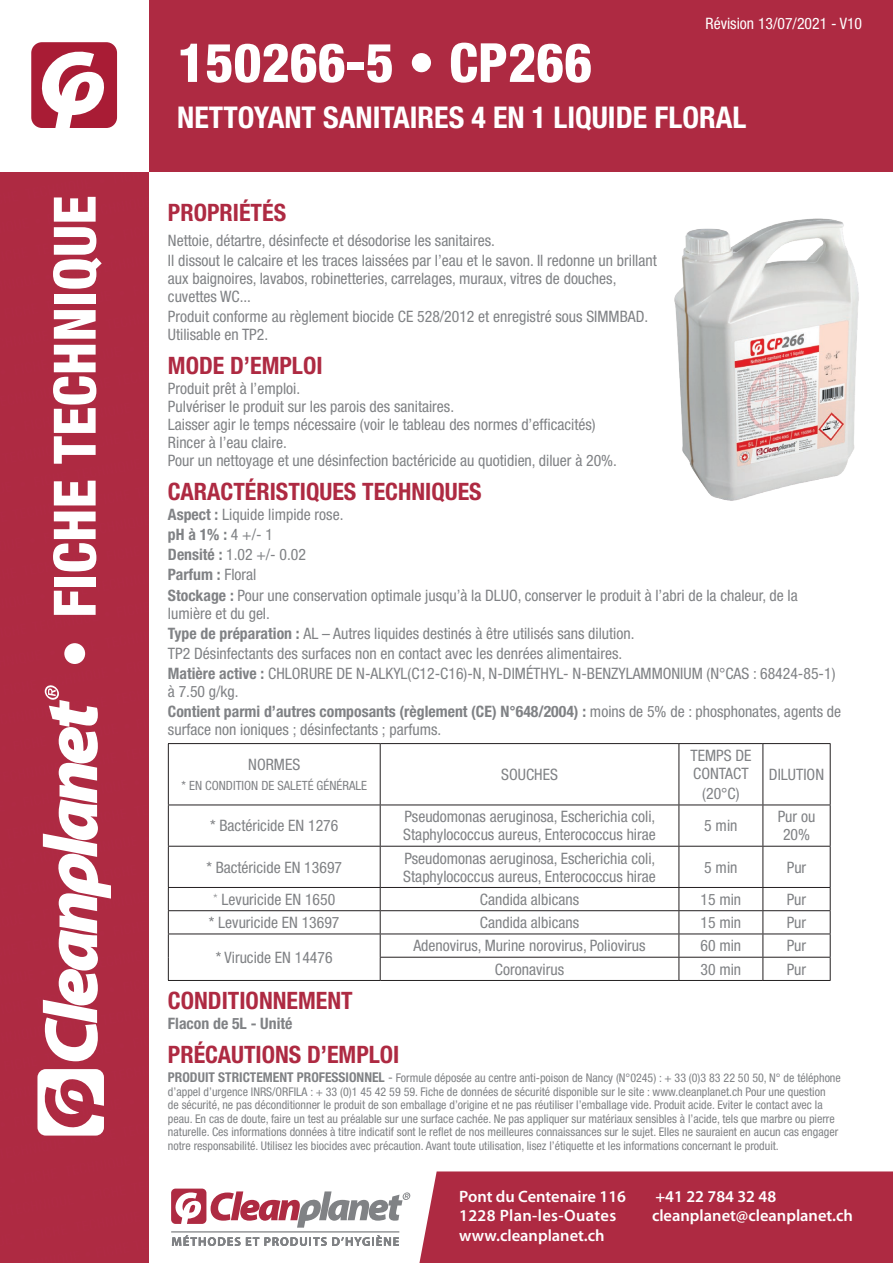
<style>
.page{position:relative;width:893px;height:1263px;background:#fff}
.page>*{position:absolute;margin:0;border:0;box-sizing:border-box;transform-origin:0 0}
.t1{font:800 condensed 58.5px "Helvetica Neue LT Std";color:#fff}
.t2{font:800 condensed 54px "Helvetica Neue LT Std";color:#fff}
.t3{font:700 condensed 30px "Helvetica Neue LT Std";color:#fff}
.t4{font:700 condensed 24px "Helvetica Neue LT Std";color:#ae2a42}
.t5{font:600 16.5px/19.5px "Myriad Pro";color:#fff}
.t6{font:condensed 15.75px/18px "Helvetica Neue LT Std";color:#808285}
.t7{font:700 condensed 15.75px/20.1px "Helvetica Neue LT Std";color:#808285}
.t8{font:condensed 15.75px "Helvetica Neue LT Std";color:#fff}
.t9{font:condensed 12.75px "Helvetica Neue LT Std";color:#808285}
.t10{font:condensed 12px/13.5px "Helvetica Neue LT Std";color:#808285}
.s1{font-weight:700}
.s2{font-weight:400}
.s3{font-weight:100}
.s4{font-weight:700;font-size:13.5px}
.s5{font-size:13.5px}
</style>
<div class="page">
<div style="left:419px;top:1171px;width:474px;height:92px;background:#ae2a42"></div>
<div style="left:149px;top:0;width:744px;height:172px;background:#ae2a42"></div>
<svg style="left:0;top:172px;width:149px;height:1091px;background:#b43c52"></svg>
<svg style="left:31px;top:42px;width:86px;height:86px"></svg>
<svg style="left:171px;top:1188px;width:240px;height:39px"></svg>
<svg style="left:172px;top:1235px;width:227px;height:11px"></svg>
<hr style="left:171px;top:1231px;width:228px;height:1px;background:#808285">
<img style="left:674px;top:218px;width:185px;height:283px">
<hr style="left:168px;top:743px;width:212px;height:1px;background:#231f20">
<hr style="left:168px;top:744px;width:1px;height:60px;background:#231f20">
<hr style="left:380px;top:743px;width:299px;height:1px;background:#231f20">
<hr style="left:380px;top:744px;width:1px;height:60px;background:#231f20">
<hr style="left:679px;top:743px;width:84px;height:1px;background:#231f20">
<hr style="left:679px;top:744px;width:1px;height:60px;background:#231f20">
<hr style="left:763px;top:743px;width:68px;height:1px;background:#231f20">
<hr style="left:762px;top:744px;width:1px;height:60px;background:#231f20">
<hr style="left:830px;top:744px;width:1px;height:60px;background:#231f20">
<hr style="left:168px;top:804px;width:212px;height:1px;background:#231f20">
<hr style="left:168px;top:805px;width:1px;height:41px;background:#231f20">
<hr style="left:380px;top:804px;width:299px;height:1px;background:#231f20">
<hr style="left:380px;top:805px;width:1px;height:41px;background:#231f20">
<hr style="left:679px;top:804px;width:84px;height:1px;background:#231f20">
<hr style="left:679px;top:805px;width:1px;height:41px;background:#231f20">
<hr style="left:763px;top:804px;width:68px;height:1px;background:#231f20">
<hr style="left:762px;top:805px;width:1px;height:41px;background:#231f20">
<hr style="left:830px;top:805px;width:1px;height:41px;background:#231f20">
<hr style="left:168px;top:846px;width:212px;height:1px;background:#231f20">
<hr style="left:168px;top:846px;width:1px;height:41px;background:#231f20">
<hr style="left:380px;top:846px;width:299px;height:1px;background:#231f20">
<hr style="left:380px;top:846px;width:1px;height:41px;background:#231f20">
<hr style="left:679px;top:846px;width:84px;height:1px;background:#231f20">
<hr style="left:679px;top:846px;width:1px;height:41px;background:#231f20">
<hr style="left:763px;top:846px;width:68px;height:1px;background:#231f20">
<hr style="left:762px;top:846px;width:1px;height:41px;background:#231f20">
<hr style="left:830px;top:846px;width:1px;height:41px;background:#231f20">
<hr style="left:168px;top:887px;width:212px;height:1px;background:#231f20">
<hr style="left:380px;top:887px;width:299px;height:1px;background:#231f20">
<hr style="left:679px;top:887px;width:84px;height:1px;background:#231f20">
<hr style="left:763px;top:887px;width:68px;height:1px;background:#231f20">
<hr style="left:168px;top:910px;width:212px;height:1px;background:#231f20">
<hr style="left:380px;top:910px;width:299px;height:1px;background:#231f20">
<hr style="left:679px;top:910px;width:84px;height:1px;background:#231f20">
<hr style="left:763px;top:910px;width:68px;height:1px;background:#231f20">
<hr style="left:168px;top:933px;width:212px;height:1px;background:#231f20">
<svg style="left:168px;top:888px;width:1px;height:92px"></svg>
<hr style="left:168px;top:980px;width:212px;height:1px;background:#231f20">
<hr style="left:380px;top:933px;width:299px;height:1px;background:#231f20">
<hr style="left:679px;top:933px;width:84px;height:1px;background:#231f20">
<hr style="left:763px;top:933px;width:68px;height:1px;background:#231f20">
<hr style="left:380px;top:957px;width:299px;height:1px;background:#231f20">
<svg style="left:380px;top:888px;width:1px;height:92px"></svg>
<hr style="left:679px;top:957px;width:84px;height:1px;background:#231f20">
<svg style="left:679px;top:888px;width:1px;height:92px"></svg>
<hr style="left:763px;top:957px;width:68px;height:1px;background:#231f20">
<svg style="left:762px;top:888px;width:1px;height:92px"></svg>
<svg style="left:830px;top:888px;width:1px;height:92px"></svg>
<hr style="left:380px;top:980px;width:299px;height:1px;background:#231f20">
<hr style="left:679px;top:980px;width:84px;height:1px;background:#231f20">
<hr style="left:763px;top:980px;width:68px;height:1px;background:#231f20">
<h1 class="t1" style="left:39px;top:668px;width:474px;rotate:-90deg">• FICHE TECHNIQUE</h1>
<p class="t8" style="left:705px;top:14px;width:158px">Révision 13/07/2021 - V10</p>
<h2 class="t2" style="left:177px;top:29px;width:416px">150266-5 • CP266</h2>
<h3 class="t3" style="left:177px;top:99px;width:570px">NETTOYANT SANITAIRES 4 EN 1 LIQUIDE FLORAL</h3>
<h3 class="t4" style="left:168px;top:198px;width:120px">PROPRIÉTÉS</h3>
<p class="t6" style="left:168px;top:230px;width:490px;line-height:20.1px">Nettoie, détartre, désinfecte et désodorise les sanitaires.<br>Il dissout le calcaire et les traces laissées par l’eau et le savon. Il redonne un brillant</p>
<p class="t6" style="left:168px;top:269px;width:450px">aux baignoires, lavabos, robinetteries, carrelages, muraux, vitres de douches, cuvettes WC...</p>
<p class="t6" style="left:168px;top:307px;width:482px">Produit conforme au règlement biocide CE 528/2012 et enregistré sous SIMMBAD.<br>Utilisable en TP2.</p>
<h3 class="t4" style="left:168px;top:351px;width:156px">MODE D’EMPLOI</h3>
<p class="t6" style="left:168px;top:379px;width:450px">Produit prêt à l’emploi.<br>Pulvériser le produit sur les parois des sanitaires.<br>Laisser agir le temps nécessaire (voir le tableau des normes d’efficacités)<br>Rincer à l’eau claire.<br>Pour un nettoyage et une désinfection bactéricide au quotidien, diluer à 20%.</p>
<h3 class="t4" style="left:168px;top:477px;width:315px">CARACTÉRISTIQUES TECHNIQUES</h3>
<p class="t6" style="left:168px;top:504px;width:631px;line-height:20.1px"><span class="s1">Aspect :</span> Liquide limpide rose.<br><span class="s1">pH à 1% :</span> 4 +/- 1<br><span class="s1">Densité :</span> 1.02 +/- 0.02<br><span class="s1">Parfum :</span> Floral<br><span class="s1">Stockage :</span> Pour une conservation optimale jusqu’à la DLUO, conserver le produit à l’abri de la chaleur, de la</p>
<p class="t6" style="left:168px;top:603px;width:669px;line-height:20.1px">lumière et du gel.<br><span class="s1">Type de préparation :</span> AL – Autres liquides destinés à être utilisés sans dilution.<br>TP2 Désinfectants des surfaces non en contact avec les denrées alimentaires.<br><span class="s1">Matière active :</span> CHLORURE DE N-ALKYL(C12-C16)-N, N-DIMÉTHYL- N-BENZYLAMMONIUM (N°CAS : 68424-85-1)</p>
<p class="t7" style="left:168px;top:681px;width:675px"><span class="s2">à 7.50 g/kg.<br></span>Contient parmi d’autres composants (règlement (CE) N°648/2004) : <span class="s2">moins de 5% de : phosphonates, agents de</span></p>
<p class="t6" style="left:168px;top:720px;width:275px">surface non ioniques ; désinfectants ; parfums.</p>
<p class="t6" style="left:248px;top:755px;width:53px">NORMES</p>
<p class="t9" style="left:182px;top:778px;width:187px">* EN CONDITION DE SALETÉ GÉNÉRALE</p>
<p class="t6" style="left:690px;top:746px;width:62px">TEMPS DE<br>CONTACT</p>
<p class="t6" style="left:702px;top:784px;width:39px">(20°C)</p>
<p class="t6" style="left:501px;top:765px;width:58px">SOUCHES</p>
<p class="t6" style="left:769px;top:765px;width:57px">DILUTION</p>
<p class="t6" style="left:210px;top:816px;width:130px">* Bactéricide EN 1276</p>
<p class="t6" style="left:403px;top:807px;width:254px">Pseudomonas aeruginosa, Escherichia coli,<br>Staphylococcus aureus, Enterococcus hirae</p>
<p class="t6" style="left:704px;top:816px;width:35px">5 min</p>
<p class="t6" style="left:778px;top:807px;width:39px;text-align:center">Pur ou<br>20%</p>
<p class="t6" style="left:206px;top:858px;width:137px">* Bactéricide EN 13697</p>
<p class="t6" style="left:403px;top:849px;width:254px">Pseudomonas aeruginosa, Escherichia coli,<br>Staphylococcus aureus, Enterococcus hirae</p>
<p class="t6" style="left:704px;top:858px;width:35px">5 min</p>
<p class="t6" style="left:787px;top:858px;width:21px">Pur</p>
<p class="t6" style="left:213px;top:890px;width:124px"><span class="s3">*</span> Levuricide EN 1650</p>
<p class="t6" style="left:480px;top:890px;width:101px">Candida albicans</p>
<p class="t6" style="left:700px;top:890px;width:42px">15 min</p>
<p class="t6" style="left:787px;top:890px;width:21px">Pur</p>
<p class="t6" style="left:209px;top:913px;width:132px">* Levuricide EN 13697</p>
<p class="t6" style="left:480px;top:913px;width:101px">Candida albicans</p>
<p class="t6" style="left:700px;top:913px;width:42px">15 min</p>
<p class="t6" style="left:787px;top:913px;width:21px">Pur</p>
<p class="t6" style="left:216px;top:948px;width:118px">* Virucide EN 14476</p>
<p class="t6" style="left:413px;top:936px;width:234px">Adenovirus, Murine norovirus, Poliovirus</p>
<p class="t6" style="left:700px;top:936px;width:42px">60 min</p>
<p class="t6" style="left:787px;top:936px;width:21px">Pur</p>
<p class="t6" style="left:495px;top:960px;width:71px">Coronavirus</p>
<p class="t6" style="left:700px;top:960px;width:42px">30 min</p>
<p class="t6" style="left:787px;top:960px;width:21px">Pur</p>
<h3 class="t4" style="left:168px;top:986px;width:186px">CONDITIONNEMENT</h3>
<p class="t7" style="left:168px;top:1013px;width:126px">Flacon de 5L - Unité</p>
<h3 class="t4" style="left:168px;top:1040px;width:233px">PRÉCAUTIONS D’EMPLOI</h3>
<p class="t10" style="left:168px;top:1071px;width:674px"><span class="s4">PRODUIT STRICTEMENT PROFESSIONNEL</span> <span class="s5">-</span> Formule déposée au centre anti-poison de Nancy (N°0245) : + 33 (0)3 83 22 50 50, N° de téléphone d’appel d’urgence INRS/ORFILA : + 33 (0)1 45 42 59 59. Fiche de données de sécurité disponible sur le site : www.cleanplanet.ch Pour une question<br>de sécurité, ne pas déconditionner le produit de son emballage d’origine et ne pas réutiliser l’emballage vide. Produit acide. Eviter le contact avec la peau. En cas de doute, faire un test au préalable sur une surface cachée. Ne pas appliquer sur matériaux sensibles à l’acide, tels que marbre ou pierre naturelle. Ces informations données à titre indicatif sont le reflet de nos meilleures connaissances sur le sujet. Elles ne sauraient en aucun cas engager notre responsabilité. Utilisez les biocides avec précaution. Avant toute utilisation, lisez l’étiquette et les informations concernant le produit.</p>
<p class="t5" style="left:459px;top:1186px;width:168px">Pont du Centenaire 116<br>1228 Plan-les-Ouates www.cleanplanet.ch</p>
<p class="t5" style="left:652px;top:1186px;width:202px">+41 22 784 32 48 cleanplanet@cleanplanet.ch</p>
</div>
